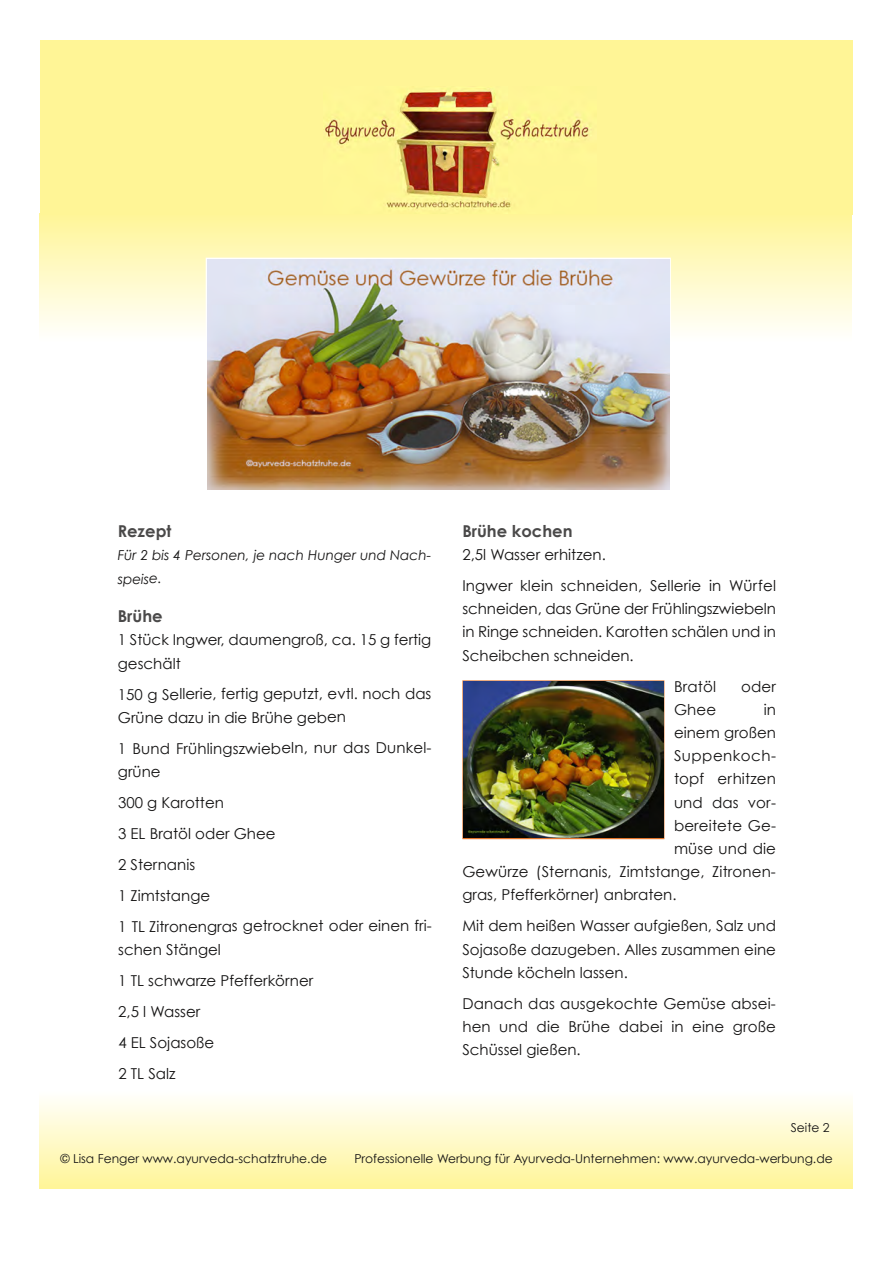
<style>
.page{position:relative;width:893px;height:1263px;background:#fff}
.page>*{position:absolute;margin:0;border:0;box-sizing:border-box;transform-origin:0 0}
.t1{font:700 16.35px "Century Gothic";color:#4a4949}
.t2{font:15px/30.9px "Century Gothic";color:#141313}
.t3{font:15px "Century Gothic";letter-spacing:.03em;color:#141313}
.t4{font:italic 13.65px/23.4px "Century Gothic";color:#141313}
.t5{font:12.3px "Century Gothic";color:#141313}
</style>
<div class="page">
<div style="left:40px;top:40px;width:813px;height:174px;background:#fff596"></div>
<img style="left:325px;top:88px;width:267px;height:121px">
<img style="left:207px;top:259px;width:462px;height:230px">
<div style="left:462px;top:680px;width:202px;height:159px;border:1px solid #e0742b"></div>
<img style="left:464px;top:682px;width:199px;height:156px">
<p class="t1" style="left:118px;top:521px;width:55px">Rezept</p>
<p class="t4" style="left:118px;top:543px;width:315px">Für 2 bis 4 Personen, je nach Hunger und Nach&shy;speise.</p>
<p class="t1" style="left:118px;top:606px;width:46px">Brühe</p>
<p class="t2" style="left:118px;top:628px;width:315px;line-height:23.4px">1 Stück Ingwer, daumengroß, ca. 15 g fertig geschält</p>
<p class="t2" style="left:118px;top:682px;width:315px;line-height:23.2px">150 g Sellerie, fertig geputzt, evtl. noch das<br>Grüne dazu in die Brühe geben</p>
<p class="t2" style="left:118px;top:736px;width:315px;line-height:23.4px">1 Bund Frühlingszwiebeln, nur das Dunkel&shy;grüne</p>
<p class="t2" style="left:118px;top:786px;width:315px">300 g Karotten<br>3 EL Bratöl oder Ghee<br>2 Sternanis<br>1 Zimtstange<br>1 TL Zitronengras getrocknet oder einen fri-</p>
<p class="t2" style="left:118px;top:933px;width:197px">schen Stängel<br>1 TL schwarze Pfefferkörner<br>2,5 l Wasser<br>4 EL Sojasoße<br>2 TL Salz</p>
<p class="t1" style="left:462px;top:520px;width:112px">Brühe kochen</p>
<p class="t2" style="left:462px;top:539px;width:315px">2,5l Wasser erhitzen.<br>Ingwer klein schneiden, Sellerie in Würfel</p>
<p class="t2" style="left:462px;top:597px;width:315px;line-height:23.2px;text-align:justify">schneiden, das Grüne der Frühlingszwiebeln in Ringe schneiden. Karotten schälen und in Scheibchen schneiden.</p>
<p class="t2" style="left:674px;top:670px;width:44px">Bratöl</p>
<p class="t2" style="left:741px;top:670px;width:36px">oder</p>
<p class="t2" style="left:674px;top:693px;width:44px">Ghee</p>
<p class="t2" style="left:763px;top:693px;width:14px">in</p>
<p class="t2" style="left:674px;top:717px;width:103px">einem großen</p>
<p class="t3" style="left:674px;top:746px;width:103px">Suppenkoch-</p>
<p class="t2" style="left:674px;top:763px;width:103px">topf erhitzen</p>
<p class="t2" style="left:674px;top:786px;width:103px">und das vor-</p>
<p class="t2" style="left:674px;top:809px;width:103px">bereitete Ge-</p>
<p class="t2" style="left:674px;top:833px;width:103px">müse und die</p>
<p class="t2" style="left:462px;top:856px;width:315px">Gewürze (Sternanis, Zimtstange, Zitronen-</p>
<p class="t2" style="left:462px;top:879px;width:216px">gras, Pfefferkörner) anbraten.</p>
<p class="t2" style="left:462px;top:914px;width:315px;line-height:23.2px;text-align:justify">Mit dem heißen Wasser aufgießen, Salz und Sojasoße dazugeben. Alles zusammen eine Stunde köcheln lassen.</p>
<p class="t2" style="left:462px;top:991px;width:315px;line-height:23.2px;text-align:justify">Danach das ausgekochte Gemüse absei&shy;hen und die Brühe dabei in eine große Schüssel gießen.</p>
<p class="t5" style="left:790px;top:1120px;width:40px">Seite 2</p>
<p class="t5" style="left:60px;top:1151px;width:268px">© Lisa Fenger www.ayurveda-schatztruhe.de</p>
<p class="t5" style="left:354px;top:1151px;width:480px">Professionelle Werbung für Ayurveda-Unternehmen: www.ayurveda-werbung.de</p>
</div>
